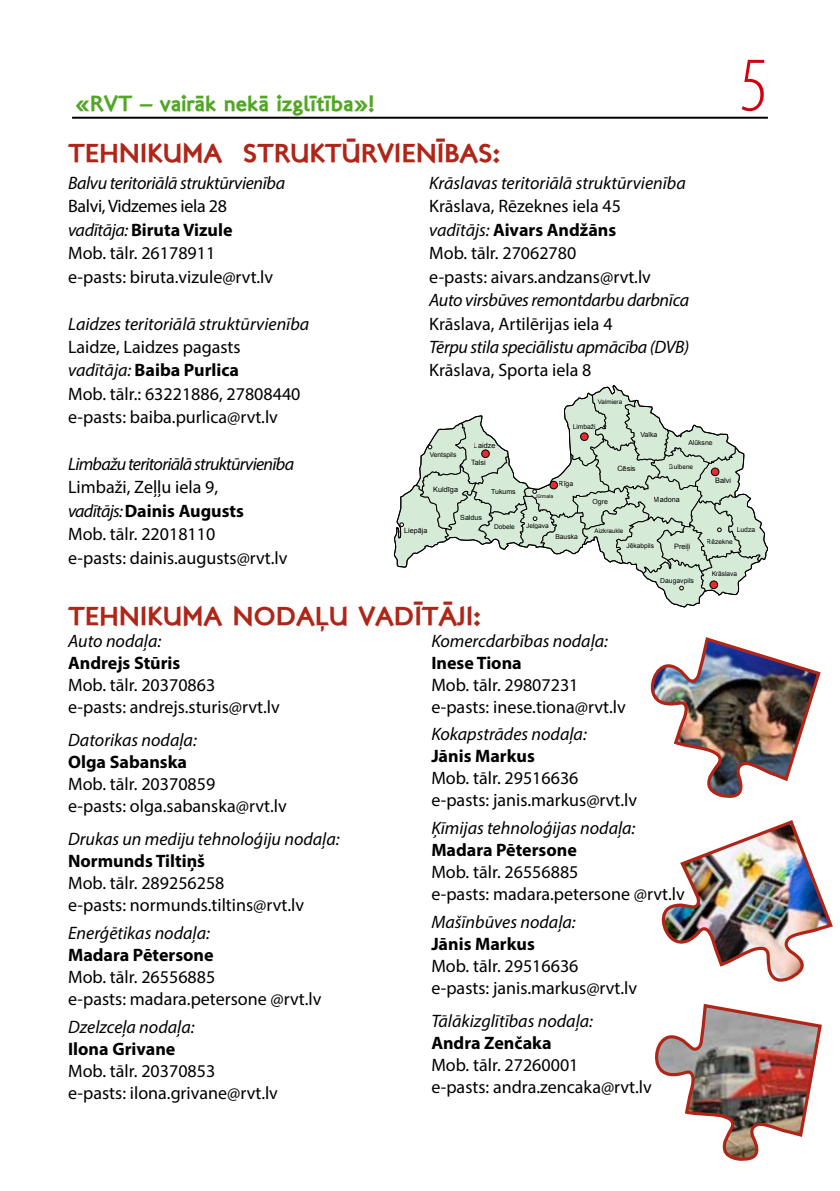
<style>
.page{position:relative;width:840px;height:1191px;background:#fff}
.page>*{position:absolute;margin:0;border:0;box-sizing:border-box;transform-origin:0 0}
.t1{font:300 condensed 78px "Myriad Pro";color:#d1000d}
.t2{font:26px "London Two";letter-spacing:-.01em;color:#af2619}
.t3{font:22px "London Two";color:#52a625}
.t4{font:18px/23.4px "Myriad Pro";color:#000}
.t5{font:italic 18px "Myriad Pro";color:#000}
.t6{font:700 18px "Myriad Pro";color:#000}
.t7{font:italic 18px "Myriad Pro";letter-spacing:-.02em;color:#000}
.t8{font:italic 18px "Myriad Pro";letter-spacing:-.04em;color:#000}
.t9{font:7.4px "Arial";color:#010101}
.t10{font:7.2px "Arial";color:#010101}
.t11{font:7px "Arial";color:#010101}
.t12{font:6.8px "Arial";color:#010101}
.t13{font:6.6px "Arial";color:#010101}
.t14{font:6.4px "Arial";color:#010101}
.t15{font:6.2px "Arial";color:#010101}
.t16{font:5px "Arial";color:#010101}
.s1{font-style:italic}
.s2{font-weight:700}
</style>
<div class="page">
<hr style="left:72px;top:117px;width:695px;height:2px;background:#000">
<svg style="left:394px;top:385px;width:373px;height:222px"></svg>
<div style="left:580px;top:433px;width:8px;height:7px;background:#e72b2f;border-radius:50%"></div>
<div style="left:580px;top:433px;width:8px;height:7px;border:1px solid #010101;border-radius:50%"></div>
<div style="left:711px;top:468px;width:7px;height:7px;background:#e72b2f;border-radius:50%"></div>
<div style="left:710px;top:468px;width:8px;height:8px;border:1px solid #010101;border-radius:50%"></div>
<div style="left:709px;top:581px;width:8px;height:7px;background:#e72b2f;border-radius:50%"></div>
<div style="left:709px;top:581px;width:8px;height:7px;border:1px solid #010101;border-radius:50%"></div>
<div style="left:481px;top:450px;width:8px;height:7px;background:#e72b2f;border-radius:50%"></div>
<div style="left:481px;top:450px;width:8px;height:7px;border:1px solid #010101;border-radius:50%"></div>
<img style="left:650px;top:637px;width:171px;height:161px">
<img style="left:661px;top:820px;width:172px;height:162px">
<img style="left:655px;top:1003px;width:167px;height:158px">
<p class="t3" style="left:75px;top:89px;width:300px">«RVT – VAIRĀK NEKĀ IZGLĪTĪBA»!</p>
<h1 class="t1" style="left:739px;top:43px;width:30px">5</h1>
<h2 class="t2" style="left:68px;top:136px;width:307px">TEH NI KUMA STRUKTŪRVIE</h2>
<h2 class="t2" style="left:415px;top:136px;width:86px">NĪBAS:</h2>
<p class="t7" style="left:68px;top:172px;width:218px">Balvu teritoriālā struktūrvienība</p>
<p class="t4" style="left:68px;top:194px;width:206px">Balvi, Vidzemes iela 28 <span class="s1">vadītāja:</span> <span class="s2">Biruta Vizule<br></span>Mob. tālr. 26178911 e-pasts: biruta.vizule@rvt.lv</p>
<p class="t5" style="left:68px;top:312px;width:242px">Laidzes teritoriālā struktūrvienība</p>
<p class="t4" style="left:68px;top:335px;width:234px">Laidze, Laidzes pagasts <span class="s1">vadītāja:</span> <span class="s2">Baiba Purlica<br></span>Mob. tālr.: 63221886, 27808440 e-pasts: baiba.purlica@rvt.lv</p>
<p class="t8" style="left:68px;top:453px;width:227px">Limbažu teritoriālā struktūrvienība</p>
<p class="t4" style="left:68px;top:475px;width:221px">Limbaži, Zeļļu iela 9,<br><span class="s1">vadītājs:</span> <span class="s2">Dainis Augusts<br></span>Mob. tālr. 22018110<br>e-pasts: dainis.augusts@rvt.lv</p>
<p class="t5" style="left:429px;top:172px;width:258px">Krāslavas teritoriālā struktūrvienība</p>
<p class="t4" style="left:429px;top:194px;width:223px">Krāslava, Rēzeknes iela 45 <span class="s1">vadītājs:</span> <span class="s2">Aivars Andžāns<br></span>Mob. tālr. 27062780<br>e-pasts: aivars.andzans@rvt.lv</p>
<p class="t7" style="left:429px;top:289px;width:261px">Auto virsbūves remontdarbu darbnīca</p>
<p class="t4" style="left:429px;top:311px;width:185px">Krāslava, Artilērijas iela 4</p>
<p class="t7" style="left:429px;top:336px;width:261px">Tērpu stila speciālistu apmācība (DVB)</p>
<p class="t4" style="left:429px;top:358px;width:164px">Krāslava, Sporta iela 8</p>
<p class="t15" style="left:597px;top:397px;width:26px">Valmiera</p>
<p class="t12" style="left:572px;top:422px;width:25px">Limbaži</p>
<p class="t11" style="left:640px;top:429px;width:18px">Valka</p>
<p class="t12" style="left:688px;top:438px;width:26px">Alūksne</p>
<p class="t10" style="left:473px;top:440px;width:23px">Laidze</p>
<p class="t13" style="left:429px;top:450px;width:28px">Ventspils</p>
<p class="t10" style="left:471px;top:457px;width:16px">Talsi</p>
<p class="t14" style="left:668px;top:463px;width:26px">Gulbene</p>
<p class="t10" style="left:617px;top:463px;width:20px">Cēsis</p>
<p class="t9" style="left:714px;top:475px;width:18px">Balvi</p>
<p class="t12" style="left:558px;top:479px;width:16px">Rīga</p>
<p class="t9" style="left:433px;top:484px;width:26px">Kuldīga</p>
<p class="t11" style="left:491px;top:486px;width:26px">Tukums</p>
<p class="t16" style="left:535px;top:493px;width:19px">Jūrmala</p>
<p class="t11" style="left:592px;top:496px;width:17px">Ogre</p>
<p class="t10" style="left:653px;top:494px;width:28px">Madona</p>
<p class="t9" style="left:673px;top:541px;width:18px">Preiļi</p>
<p class="t10" style="left:460px;top:512px;width:23px">Saldus</p>
<p class="t13" style="left:526px;top:520px;width:24px">Jelgava</p>
<p class="t13" style="left:494px;top:522px;width:22px">Dobele</p>
<p class="t12" style="left:736px;top:524px;width:20px">Ludza</p>
<p class="t10" style="left:404px;top:525px;width:25px">Liepāja</p>
<p class="t15" style="left:594px;top:526px;width:30px">Aizkraukle</p>
<p class="t12" style="left:555px;top:532px;width:24px">Bauska</p>
<p class="t13" style="left:706px;top:537px;width:27px">Rēzekne</p>
<p class="t13" style="left:626px;top:541px;width:29px">Jēkabpils</p>
<p class="t12" style="left:660px;top:576px;width:35px">Daugavpils</p>
<h2 class="t2" style="left:68px;top:599px;width:414px">TEH NI KUMA NODAĻU VADĪTĀJ I:</h2>
<p class="t5" style="left:68px;top:629px;width:95px">Auto nodaļa:</p>
<p class="t6" style="left:68px;top:651px;width:114px">Andrejs Stūris</p>
<p class="t4" style="left:68px;top:673px;width:213px;line-height:22px">Mob. tālr. 20370863<br>e-pasts: andrejs.sturis@rvt.lv</p>
<p class="t5" style="left:68px;top:729px;width:130px">Datorikas nodaļa:</p>
<p class="t6" style="left:68px;top:750px;width:120px">Olga Sabanska</p>
<p class="t4" style="left:68px;top:772px;width:220px;line-height:22px">Mob. tālr. 20370859<br>e-pasts: olga.sabanska@rvt.lv</p>
<p class="t5" style="left:68px;top:828px;width:273px">Drukas un mediju tehnoloģiju nodaļa:</p>
<p class="t6" style="left:68px;top:849px;width:138px">Normunds Tiltiņš</p>
<p class="t4" style="left:68px;top:872px;width:237px;line-height:22px">Mob. tālr. 289256258<br>e-pasts: normunds.tiltins@rvt.lv</p>
<p class="t5" style="left:68px;top:922px;width:143px">Enerģētikas nodaļa:</p>
<p class="t6" style="left:68px;top:943px;width:147px">Madara Pētersone</p>
<p class="t4" style="left:68px;top:965px;width:255px;line-height:22px">Mob. tālr. 26556885<br>e-pasts: madara.petersone @rvt.lv</p>
<p class="t5" style="left:68px;top:1015px;width:128px">Dzelzceļa nodaļa:</p>
<p class="t6" style="left:68px;top:1037px;width:109px">Ilona Grivane</p>
<p class="t4" style="left:68px;top:1059px;width:211px;line-height:22px">Mob. tālr. 20370853<br>e-pasts: ilona.grivane@rvt.lv</p>
<p class="t5" style="left:431px;top:629px;width:178px">Komercdarbības nodaļa:</p>
<p class="t6" style="left:431px;top:651px;width:92px">Inese Tiona</p>
<p class="t4" style="left:431px;top:673px;width:196px;line-height:22px">Mob. tālr. 29807231 e-pasts: inese.tiona@rvt.lv</p>
<p class="t5" style="left:431px;top:723px;width:157px">Kokapstrādes nodaļa:</p>
<p class="t6" style="left:431px;top:744px;width:105px">Jānis Markus</p>
<p class="t4" style="left:431px;top:767px;width:207px;line-height:22px">Mob. tālr. 29516636 e-pasts: janis.markus@rvt.lv</p>
<p class="t5" style="left:431px;top:816px;width:205px">Ķīmijas tehnoloģijas nodaļa:</p>
<p class="t6" style="left:431px;top:838px;width:147px">Madara Pētersone</p>
<p class="t4" style="left:431px;top:860px;width:255px;line-height:22px">Mob. tālr. 26556885<br>e-pasts: madara.petersone @rvt.lv</p>
<p class="t5" style="left:431px;top:910px;width:146px">Mašīnbūves nodaļa:</p>
<p class="t6" style="left:431px;top:931px;width:105px">Jānis Markus</p>
<p class="t4" style="left:431px;top:954px;width:207px;line-height:22px">Mob. tālr. 29516636 e-pasts: janis.markus@rvt.lv</p>
<p class="t5" style="left:431px;top:1009px;width:163px">Tālākizglītības nodaļa:</p>
<p class="t6" style="left:431px;top:1031px;width:122px">Andra Zenčaka</p>
<p class="t4" style="left:431px;top:1053px;width:222px;line-height:22px">Mob. tālr. 27260001<br>e-pasts: andra.zencaka@rvt.lv</p>
<p class="t13" style="left:711px;top:569px;width:27px">Krāslava</p>
</div>
